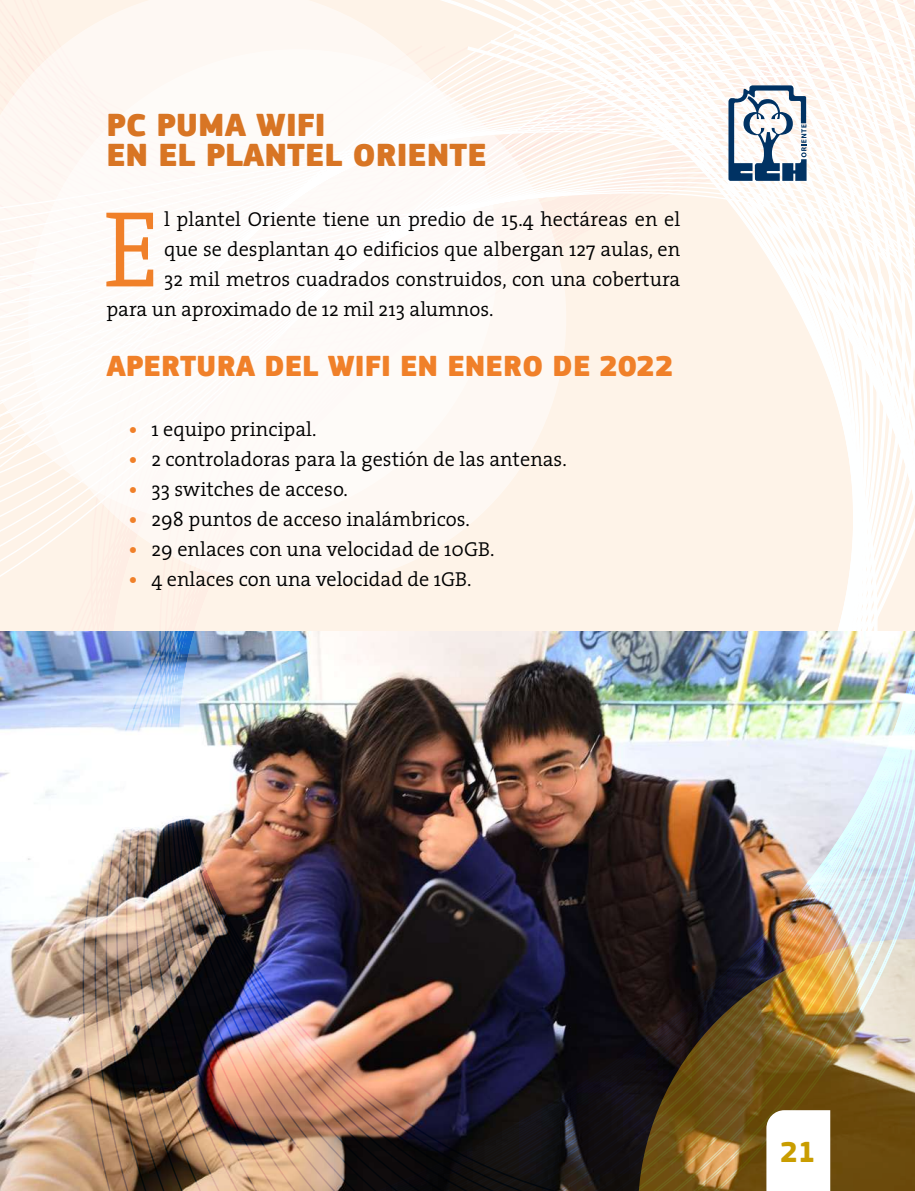
<style>
.page{position:relative;width:915px;height:1191px;background:#fff}
.page>*{position:absolute;margin:0;border:0;box-sizing:border-box;transform-origin:0 0}
.t1{font:300 109.2px "The Serif";color:#f08029}
.t2{font:900 33px/30px "PF Square Sans Pro";color:#d87524}
.t3{font:900 30px "PF Square Sans Pro";color:#f08029}
.t4{font:700 30px "PF Square Sans Pro";color:#c99d00}
.t5{font:300 20.25px "The Serif";color:#000}
.s1{font-weight:700;color:#f08029}
</style>
<div class="page">
<img style="left:0;top:0;width:914px;height:1191px">
<div style="left:28px;top:49px;width:538px;height:538px;background:#fefbf8;border-radius:50%"></div>
<svg style="left:728px;top:85px;width:78px;height:96px"></svg>
<svg style="left:766px;top:1110px;width:64px;height:81px"></svg>
<h2 class="t2" style="left:106px;top:112px;width:381px">PC PUMA WIFI<br>EN EL PLANTEL ORIENTE</h2>
<h1 class="t1" style="left:103px;top:159px;width:59px">E</h1>
<p class="t5" style="left:164px;top:203px;width:517px">l plantel Oriente tiene un predio de 15.4 hectáreas en el</p>
<p class="t5" style="left:164px;top:233px;width:517px">que se desplantan 40 edificios que albergan 127 aulas, en</p>
<p class="t5" style="left:164px;top:263px;width:517px">32 mil metros cuadrados construidos, con una cobertura</p>
<p class="t5" style="left:106px;top:293px;width:388px">para un aproximado de 12 mil 213 alumnos.</p>
<h3 class="t3" style="left:106px;top:348px;width:568px">APERTURA DEL WIFI EN ENERO DE 2022</h3>
<p class="t5" style="left:129px;top:413px;width:189px"><span class="s1">•</span> 1 equipo principal.</p>
<p class="t5" style="left:129px;top:443px;width:439px"><span class="s1">•</span> 2 controladoras para la gestión de las antenas.</p>
<p class="t5" style="left:129px;top:473px;width:220px"><span class="s1">•</span> 33 switches de acceso.</p>
<p class="t5" style="left:129px;top:503px;width:342px"><span class="s1">•</span> 298 puntos de acceso inalámbricos.</p>
<p class="t5" style="left:129px;top:533px;width:367px"><span class="s1">•</span> 29 enlaces con una velocidad de 10GB.</p>
<p class="t5" style="left:129px;top:563px;width:344px"><span class="s1">•</span> 4 enlaces con una velocidad de 1GB.</p>
<h3 class="t4" style="left:779px;top:1134px;width:37px">21</h3>
</div>
